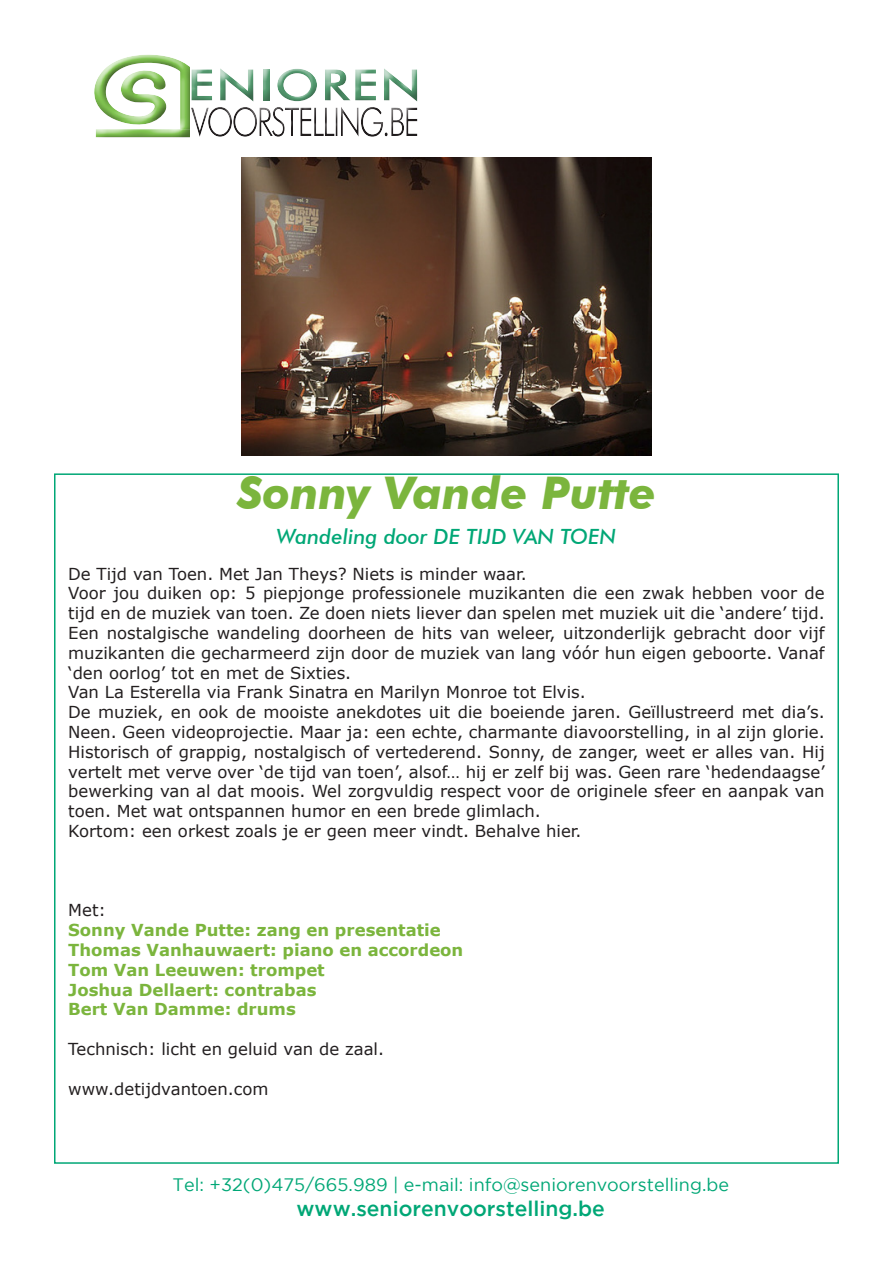
<style>
.page{position:relative;width:893px;height:1263px;background:#fff}
.page>*{position:absolute;margin:0;border:0;box-sizing:border-box;transform-origin:0 0}
.t1{font:italic 700 45px "Futura BT";color:#7bb53d}
.t2{font:500 43.35px "Futura BT";letter-spacing:.02em;color:#549b70;scale:1.2 1}
.t3{font:500 21px "Gotham";color:#00a776}
.t4{font:italic 500 21px "Futura BT";color:#00a776}
.t5{font:18px "Gotham";color:#00a776}
.t6{font:16.5px/19.8px "Verdana";color:#231f20;text-align:justify}
.t7{font:700 16.5px "Verdana";color:#7bb53d}
</style>
<div class="page">
<svg style="left:191px;top:72px;width:226px;height:65px"></svg>
<div style="left:94px;top:54px;width:97px;height:82px;background:#fff;opacity:.75"></div>
<div style="left:94px;top:59px;width:97px;height:81px;background:#231f20;opacity:.75"></div>
<img style="left:241px;top:158px;width:410px;height:298px">
<h2 class="t2" style="left:187px;top:59px;width:197px">ENIOREN</h2>
<p class="t1" style="left:237px;top:466px;width:420px">Sonny Vande Putte</p>
<p class="t4" style="left:277px;top:523px;width:341px">Wandeling door DE TIJD VAN TOEN</p>
<p class="t6" style="left:68px;top:564px;width:460px">De Tijd van Toen. Met Jan Theys? Niets is minder waar.</p>
<p class="t6" style="left:68px;top:583px;width:758px">Voor jou duiken op: 5 piepjonge professionele muzikanten die een zwak hebben voor de tijd en de muziek van toen. Ze doen niets liever dan spelen met muziek uit die ‘andere’ tijd.</p>
<p class="t6" style="left:68px;top:623px;width:758px">Een nostalgische wandeling doorheen de hits van weleer, uitzonderlijk gebracht door vijf muzikanten die gecharmeerd zijn door de muziek van lang vóór hun eigen geboorte. Vanaf ‘den oorlog’ tot en met de Sixties.</p>
<p class="t6" style="left:68px;top:682px;width:519px">Van La Esterella via Frank Sinatra en Marilyn Monroe tot Elvis.</p>
<p class="t6" style="left:68px;top:702px;width:758px">De muziek, en ook de mooiste anekdotes uit die boeiende jaren. Geïllustreerd met dia’s.<br>Neen. Geen videoprojectie. Maar ja: een echte, charmante diavoorstelling, in al zijn glorie.<br>Historisch of grappig, nostalgisch of vertederend. Sonny, de zanger, weet er alles van. Hij vertelt met verve over ‘de tijd van toen’, alsof… hij er zelf bij was. Geen rare ‘hedendaagse’ bewerking van al dat moois. Wel zorgvuldig respect voor de originele sfeer en aanpak van toen. Met wat ontspannen humor en een brede glimlach.</p>
<p class="t6" style="left:68px;top:821px;width:515px">Kortom: een orkest zoals je er geen meer vindt. Behalve hier.</p>
<p class="t6" style="left:68px;top:900px;width:39px">Met:</p>
<p class="t7" style="left:68px;top:918px;width:374px">Sonny Vande Putte: zang en presentatie</p>
<p class="t7" style="left:68px;top:938px;width:397px">Thomas Vanhauwaert: piano en accordeon</p>
<p class="t7" style="left:68px;top:958px;width:258px">Tom Van Leeuwen: trompet</p>
<p class="t7" style="left:68px;top:978px;width:250px">Joshua Dellaert: contrabas</p>
<p class="t7" style="left:68px;top:997px;width:229px">Bert Van Damme: drums</p>
<p class="t6" style="left:68px;top:1039px;width:317px">Technisch: licht en geluid van de zaal.</p>
<p class="t6" style="left:68px;top:1078px;width:202px">www.detijdvantoen.com</p>
<p class="t5" style="left:172px;top:1174px;width:558px">Tel: +32(0)475/665.989 | e-mail: info@seniorenvoorstelling.be</p>
<p class="t3" style="left:297px;top:1197px;width:310px">www.seniorenvoorstelling.be</p>
</div>
